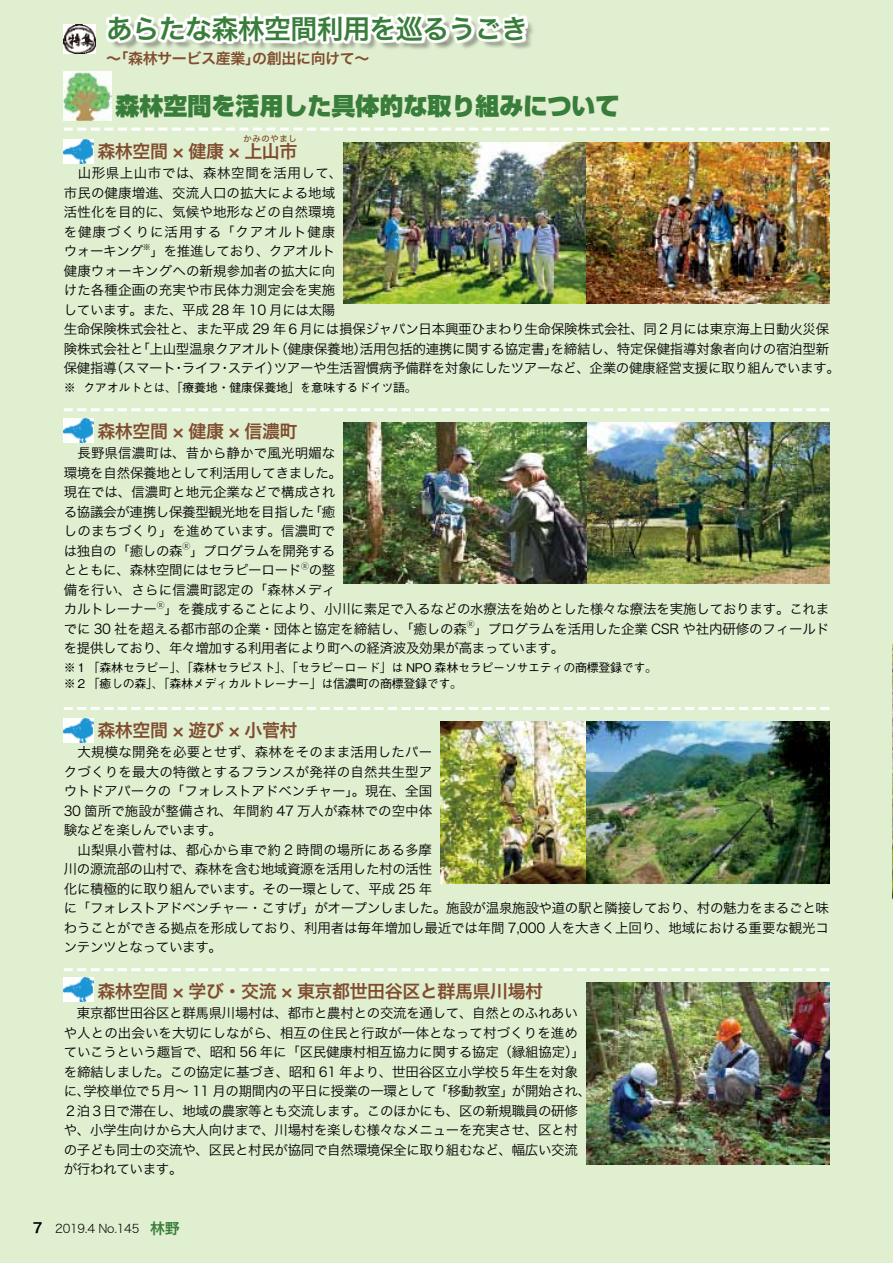
<style>
.page{position:relative;width:893px;height:1263px;background:#e1efd1}
.page>*{position:absolute;margin:0;border:0;box-sizing:border-box;transform-origin:0 0}
.t1{font:27px "Hira Kaku Pro W6";letter-spacing:-.025em;color:#387d39}
.t2{font:900 24px "Shin Go Pro";color:#387d39}
.t3{font:18px "Hira Kaku Pro N W6";letter-spacing:-.025em;color:#804c2e}
.t4{font:15px "Hira Kaku Pro N W6";letter-spacing:-.025em;color:#804c2e}
.t5{font:13.5px/19.5px "Hira Kaku Pro N W3";letter-spacing:-.02em;color:#000}
.t6{font:13.5px/19.5px "Hira Kaku Pro N W3";letter-spacing:.01em;color:#000}
.t7{font:500 12px/16.5px "Gothic BBB Pro";letter-spacing:-.025em;color:#000}
.t8{font:12px "Hira Kaku Std W2";letter-spacing:-.025em;color:#000}
.t9{font:9px "Hira Kaku Pro N W6";color:#804c2e}
.t10{font:7.8px "Koz Min Pro";color:#000}
.t11{font:7.8px "Hira Kaku Pro N W3";color:#000}
.s1{font-family:"Hira Kaku Pro W6";font-size:13.8px}
.s2{font-family:"Hira Kaku Pro N W6";font-size:15px;color:#387d39}
</style>
<div class="page">
<img style="left:892px;top:644px;width:1px;height:254px">
<img style="left:64px;top:24px;width:32px;height:29px">
<img style="left:344px;top:143px;width:485px;height:160px">
<img style="left:587px;top:422px;width:242px;height:161px">
<img style="left:344px;top:422px;width:243px;height:161px">
<img style="left:587px;top:982px;width:242px;height:182px">
<img style="left:441px;top:721px;width:388px;height:162px">
<svg style="left:64px;top:408px;width:765px;height:3px"></svg>
<svg style="left:64px;top:128px;width:765px;height:3px"></svg>
<svg style="left:64px;top:707px;width:765px;height:3px"></svg>
<svg style="left:64px;top:968px;width:765px;height:3px"></svg>
<img style="left:64px;top:71px;width:47px;height:49px">
<img style="left:64px;top:139px;width:29px;height:24px">
<img style="left:64px;top:418px;width:29px;height:24px">
<img style="left:64px;top:719px;width:29px;height:24px">
<img style="left:64px;top:977px;width:29px;height:24px">
<div style="left:110px;top:18px;width:425px;height:33px;background:#000;opacity:.5"></div>
<svg style="left:106px;top:13px;width:422px;height:31px;background:#f4f7f1"></svg>
<h1 class="t1" style="left:106px;top:4px;width:423px">あらたな森林空間利用を巡るうごき</h1>
<p class="t4" style="left:106px;top:45px;width:265px">～「森林サービス産業」の創出に向けて～</p>
<h2 class="t2" style="left:116px;top:87px;width:506px">森林空間を活用した具体的な取り組みについて</h2>
<p class="t9" style="left:243px;top:130px;width:55px">かみのやまし</p>
<p class="t6" style="left:64px;top:163px;width:280px">　山形県上山市では、森林空間を活用して、市民の健康増進、交流人口の拡大による地域活性化を目的に、気候や地形などの自然環境を健康づくりに活用する「クアオルト健康ウォーキング</p>
<h3 class="t3" style="left:97px;top:135px;width:202px">森林空間 × 健康 × 上山市</h3>
<p class="t11" style="left:143px;top:240px;width:9px">※</p>
<p class="t5" style="left:64px;top:241px;width:778px;text-indent:87px">」を推進しており、クアオルト<br>健康ウォーキングへの新規参加者の拡大に向<br>けた各種企画の充実や市民体力測定会を実施<br>しています。また、平成 28 年 10 月には太陽<br>生命保険株式会社と、また平成 29 年６月には損保ジャパン日本興亜ひまわり生命保険株式会社、同２月には東京海上日動火災保険株式会社と「上山型温泉クアオルト（健康保養地）活用包括的連携に関する協定書」を締結し、特定保健指導対象者向けの宿泊型新保健指導（スマート・ライフ・ステイ）ツアーや生活習慣病予備群を対象にしたツアーなど、企業の健康経営支援に取り組んでいます。</p>
<p class="t7" style="left:64px;top:377px;width:355px">※ クアオルトとは、「療養地・健康保養地」を意味するドイツ語。</p>
<h3 class="t3" style="left:97px;top:415px;width:202px">森林空間 × 健康 × 信濃町</h3>
<p class="t6" style="left:64px;top:443px;width:280px">　長野県信濃町は、昔から静かで風光明媚な環境を自然保養地として利活用してきました。現在では、信濃町と地元企業などで構成される協議会が連携し保養型観光地を目指した「癒しのまちづくり」を進めています。信濃町では独自の「癒しの森</p>
<p class="t10" style="left:182px;top:541px;width:9px">Ⓡ</p>
<p class="t5" style="left:64px;top:540px;width:273px;text-indent:126px">」プログラムを開発するとともに、森林空間にはセラピーロード</p>
<p class="t10" style="left:301px;top:560px;width:9px">Ⓡ</p>
<p class="t5" style="left:64px;top:560px;width:273px;text-align:justify;text-indent:245px">の整備を行い、さらに信濃町認定の「森林メディカルトレーナー</p>
<p class="t10" style="left:157px;top:599px;width:9px">Ⓡ</p>
<p class="t5" style="left:64px;top:599px;width:767px;text-indent:101px">」を養成することにより、小川に素足で入るなどの水療法を始めとした様々な療法を実施しております。これまでに 30 社を超える都市部の企業・団体と協定を締結し、「癒しの森</p>
<p class="t10" style="left:467px;top:619px;width:9px">Ⓡ</p>
<p class="t5" style="left:64px;top:618px;width:767px;text-indent:411px">」プログラムを活用した企業 CSR や社内研修のフィールドを提供しており、年々増加する利用者により町への経済波及効果が高まっています。</p>
<p class="t7" style="left:64px;top:657px;width:595px">※１ 「森林セラピー」、「森林セラピスト」、「セラピーロード」は NPO 森林セラピーソサエティの商標登録です。※２ 「癒しの森」、「森林メディカルトレーナー」は信濃町の商標登録です。</p>
<h3 class="t3" style="left:97px;top:714px;width:202px">森林空間 × 遊び × 小菅村</h3>
<p class="t5" style="left:64px;top:742px;width:767px">　大規模な開発を必要とせず、森林をそのまま活用したパー<br>クづくりを最大の特徴とするフランスが発祥の自然共生型ア<br>ウトドアパークの「フォレストアドベンチャー」。現在、全国<br>30 箇所で施設が整備され、年間約 47 万人が森林での空中体<br>験などを楽しんでいます。<br>　山梨県小菅村は、都心から車で約 2 時間の場所にある多摩<br>川の源流部の山村で、森林を含む地域資源を活用した村の活性<br>化に積極的に取り組んでいます。その一環として、平成 25 年<br>に「フォレストアドベンチャー・こすげ」がオープンしました。施設が温泉施設や道の駅と隣接しており、村の魅力をまるごと味わうことができる拠点を形成しており、利用者は毎年増加し最近では年間 7,000 人を大きく上回り、地域における重要な観光コンテンツとなっています。</p>
<h3 class="t3" style="left:97px;top:975px;width:447px">森林空間 × 学び・交流 × 東京都世田谷区と群馬県川場村</h3>
<p class="t5" style="left:64px;top:1002px;width:529px">　東京都世田谷区と群馬県川場村は、都市と農村との交流を通して、自然とのふれあいや人との出会いを大切にしながら、相互の住民と行政が一体となって村づくりを進めていこうという趣旨で、昭和 56 年に「区民健康村相互協力に関する協定（縁組協定）」を締結しました。この協定に基づき、昭和 61 年より、世田谷区立小学校５年生を対象に、学校単位で５月～ 11 月の期間内の平日に授業の一環として「移動教室」が開始され、２泊３日で滞在し、地域の農家等とも交流します。このほかにも、区の新規職員の研修や、小学生向けから大人向けまで、川場村を楽しむ様々なメニューを充実させ、区と村の子ども同士の交流や、区民と村民が協同で自然環境保全に取り組むなど、幅広い交流が行われています。</p>
<p class="t8" style="left:33px;top:1219px;width:149px"><span class="s1">7</span> 2019.4 No.145 <span class="s2">林野</span></p>
</div>
